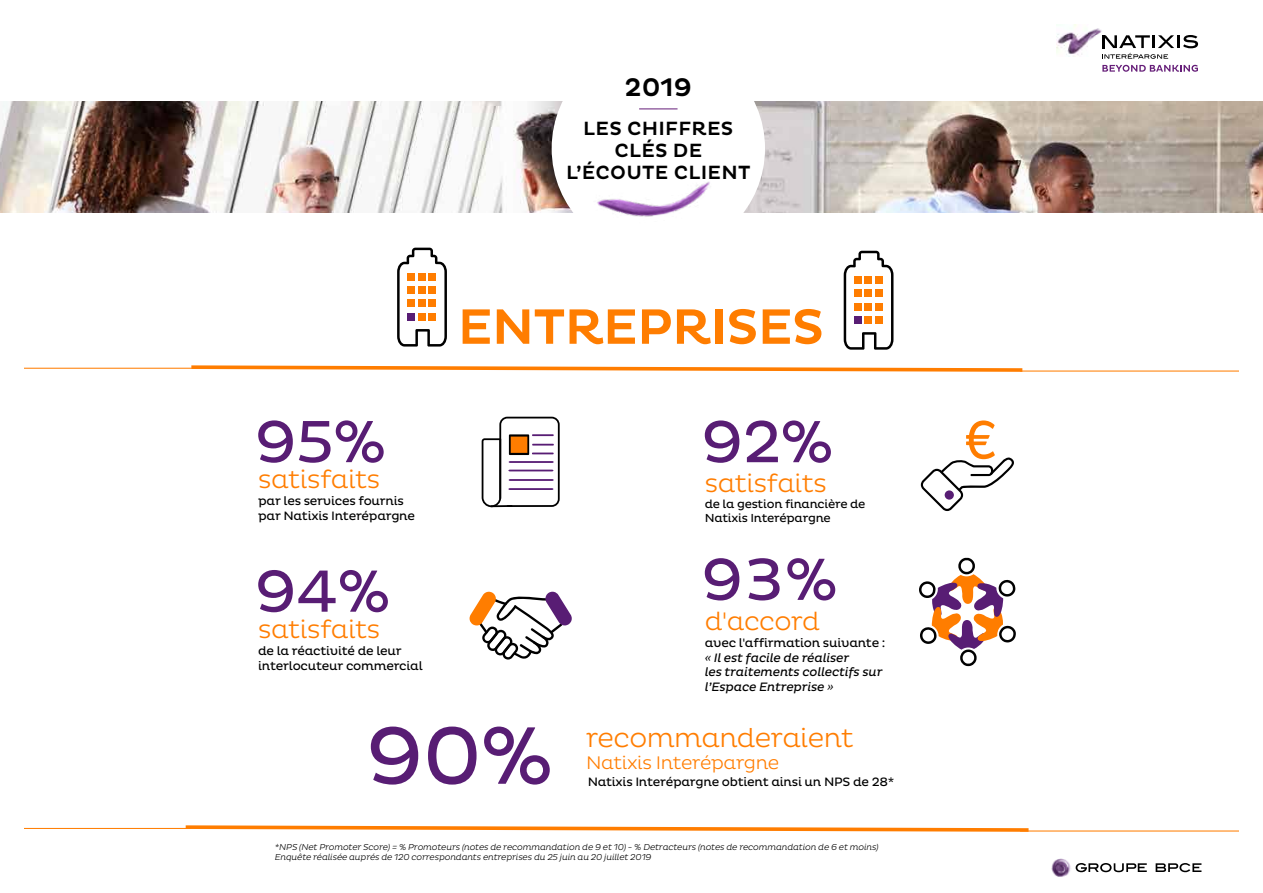
<style>
.page{position:relative;width:1263px;height:893px;background:#fff}
.page>*{position:absolute;margin:0;border:0;box-sizing:border-box;transform-origin:0 0}
.t1{font:500 50.55px "Pluto";letter-spacing:-.02em;color:#ff7d00}
.t2{font:300 26.85px "Pluto";letter-spacing:-.02em;color:#ff7d00}
.t3{font:500 25.95px "Pluto";color:#000}
.t4{font:300 25.8px "Pluto";letter-spacing:-.02em;color:#ff7d00}
.t5{font:500 19.5px/21.9px "Pluto";letter-spacing:.015em;color:#000;text-align:center}
.t6{font:300 18.6px "Pluto";letter-spacing:-.02em;color:#ff7d00}
.t7{font:12.3px/14.9px "Pluto";letter-spacing:-.02em;color:#000}
.t8{font:italic 12.3px/14.9px "Pluto";letter-spacing:-.02em;color:#000}
.t9{font:11.85px/14.2px "Pluto";letter-spacing:-.02em;color:#000}
.t10{font:italic 300 8.7px/10.5px "Pluto";letter-spacing:-.02em;color:#000}
</style>
<div class="page">
<img style="left:0;top:101px;width:1263px;height:112px">
<img style="left:1056px;top:25px;width:46px;height:30px">
<svg style="left:1102px;top:35px;width:96px;height:24px"></svg>
<svg style="left:1102px;top:65px;width:96px;height:7px"></svg>
<div style="left:552px;top:42px;width:213px;height:213px;background:#fff;border-radius:50%"></div>
<img style="left:597px;top:181px;width:113px;height:36px">
<hr style="left:639px;top:109px;width:38px;height:1px;background:#651d78">
<img style="left:1051px;top:858px;width:20px;height:19px">
<svg style="left:1076px;top:863px;width:71px;height:9px"></svg>
<svg style="left:1155px;top:863px;width:46px;height:9px"></svg>
<svg style="left:371px;top:726px;width:47px;height:59px"></svg>
<svg style="left:428px;top:726px;width:48px;height:59px"></svg>
<svg style="left:484px;top:726px;width:66px;height:59px"></svg>
<svg style="left:705px;top:558px;width:34px;height:42px"></svg>
<svg style="left:748px;top:558px;width:32px;height:42px"></svg>
<svg style="left:787px;top:558px;width:48px;height:42px"></svg>
<svg style="left:705px;top:420px;width:34px;height:43px"></svg>
<svg style="left:746px;top:420px;width:85px;height:43px"></svg>
<svg style="left:258px;top:420px;width:35px;height:43px"></svg>
<svg style="left:299px;top:420px;width:85px;height:43px"></svg>
<svg style="left:258px;top:570px;width:130px;height:42px"></svg>
<svg style="left:182px;top:825px;width:850px;height:7px"></svg>
<svg style="left:188px;top:365px;width:838px;height:7px"></svg>
<svg style="left:482px;top:417px;width:78px;height:90px"></svg>
<svg style="left:921px;top:420px;width:93px;height:91px"></svg>
<svg style="left:470px;top:592px;width:102px;height:68px"></svg>
<svg style="left:919px;top:557px;width:97px;height:109px"></svg>
<svg style="left:844px;top:251px;width:49px;height:99px"></svg>
<div style="left:854px;top:276px;width:8px;height:8px;background:#ff7d00"></div>
<div style="left:864px;top:276px;width:8px;height:8px;background:#ff7d00"></div>
<div style="left:875px;top:276px;width:8px;height:8px;background:#ff7d00"></div>
<div style="left:854px;top:289px;width:8px;height:8px;background:#ff7d00"></div>
<div style="left:864px;top:289px;width:8px;height:8px;background:#ff7d00"></div>
<div style="left:875px;top:289px;width:8px;height:8px;background:#ff7d00"></div>
<div style="left:854px;top:303px;width:8px;height:7px;background:#ff7d00"></div>
<div style="left:864px;top:303px;width:8px;height:7px;background:#ff7d00"></div>
<div style="left:875px;top:303px;width:8px;height:7px;background:#ff7d00"></div>
<div style="left:854px;top:316px;width:8px;height:8px;background:#581d74"></div>
<div style="left:864px;top:316px;width:8px;height:8px;background:#ff7d00"></div>
<div style="left:875px;top:316px;width:8px;height:8px;background:#ff7d00"></div>
<svg style="left:397px;top:248px;width:50px;height:99px"></svg>
<div style="left:407px;top:273px;width:8px;height:8px;background:#ff7d00"></div>
<div style="left:418px;top:273px;width:8px;height:8px;background:#ff7d00"></div>
<div style="left:428px;top:273px;width:8px;height:8px;background:#ff7d00"></div>
<div style="left:407px;top:286px;width:8px;height:8px;background:#ff7d00"></div>
<div style="left:418px;top:286px;width:8px;height:8px;background:#ff7d00"></div>
<div style="left:428px;top:286px;width:8px;height:8px;background:#ff7d00"></div>
<div style="left:407px;top:300px;width:8px;height:7px;background:#ff7d00"></div>
<div style="left:418px;top:300px;width:8px;height:7px;background:#ff7d00"></div>
<div style="left:428px;top:300px;width:8px;height:7px;background:#ff7d00"></div>
<div style="left:407px;top:313px;width:8px;height:8px;background:#581d74"></div>
<div style="left:418px;top:313px;width:8px;height:8px;background:#ff7d00"></div>
<div style="left:428px;top:313px;width:8px;height:8px;background:#ff7d00"></div>
<hr style="left:24px;top:368px;width:168px;height:1px;background:#ff7d00">
<hr style="left:1020px;top:371px;width:219px;height:1px;background:#ff7d00">
<hr style="left:24px;top:828px;width:167px;height:1px;background:#ff7d00">
<hr style="left:1020px;top:830px;width:219px;height:1px;background:#ff7d00">
<h3 class="t3" style="left:624px;top:72px;width:69px">2019</h3>
<h3 class="t5" style="left:566px;top:118px;width:186px">LES CHIFFRES<br>CLÉS DE<br>L’ÉCOUTE CLIENT</h3>
<h3 class="t4" style="left:258px;top:465px;width:123px">satisfaits</h3>
<h1 class="t1" style="left:458px;top:298px;width:368px">ENTREPRISES</h1>
<h3 class="t4" style="left:705px;top:468px;width:123px">satisfaits</h3>
<h3 class="t7" style="left:258px;top:494px;width:158px">par les services fournis par Natixis Interépargne</h3>
<h3 class="t9" style="left:705px;top:497px;width:162px">de la gestion financière de<br>Natixis Interépargne</h3>
<h3 class="t4" style="left:258px;top:614px;width:123px">satisfaits</h3>
<h3 class="t7" style="left:258px;top:644px;width:166px">de la réactivité de leur interlocuteur commercial</h3>
<h3 class="t4" style="left:705px;top:606px;width:117px">d'accord</h3>
<h3 class="t7" style="left:705px;top:635px;width:182px">avec l'affirmation suivante :</h3>
<h3 class="t8" style="left:705px;top:650px;width:179px">« Il est facile de réaliser<br>les traitements collectifs sur l’Espace Entreprise »</h3>
<h2 class="t2" style="left:586px;top:722px;width:269px">recommanderaient</h2>
<h3 class="t6" style="left:586px;top:752px;width:195px">Natixis Interépargne</h3>
<h3 class="t7" style="left:588px;top:775px;width:308px">Natixis Interépargne obtient ainsi un NPS de 28*</h3>
<p class="t10" style="left:275px;top:841px;width:605px">*NPS (Net Promoter Score) = % Promoteurs (notes de recommandation de 9 et 10) - % Detracteurs (notes de recommandation de 6 et moins)<br>Enquête réalisée auprés de 120 correspondants entreprises du 25 juin au 20 juillet 2019</p>
</div>
